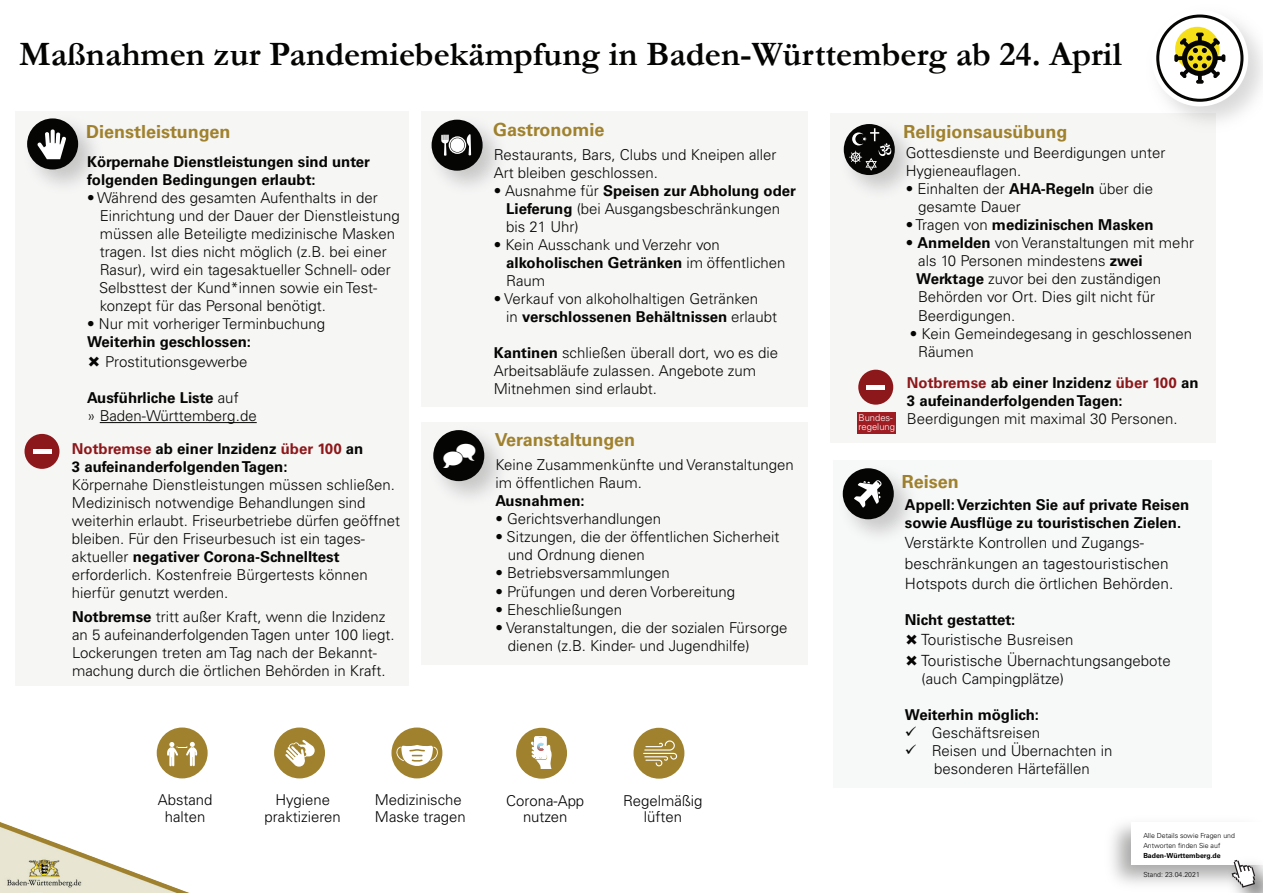
<style>
.page{position:relative;width:1263px;height:893px;background:#fff}
.page>*{position:absolute;margin:0;border:0;box-sizing:border-box;transform-origin:0 0}
.t1{font:700 34.5px "Garamond";color:#040503}
.t2{font:700 18px "Univers LT Pro 65";color:#a0822e}
.t3{font:300 15.45px/20.4px "Univers LT Pro 45";color:#050504}
.t4{font:300 15px/18px "Univers LT Pro 45";color:#050504}
.t5{font:700 15px/18px "Univers LT Pro 65";color:#050504}
.t6{font:300 14.85px/16.2px "Univers LT Pro 45";color:#000001;text-align:center}
.t7{font:300 9.45px/9.1px "Univers LT Pro 45";color:#fff}
.t8{font:300 6.9px/9.9px "Univers LT Pro 45";color:#000001}
.t9{font:700 6.9px "Univers LT Pro 65";color:#000001}
.s1{font-family:"Univers LT Pro 45";font-weight:300}
.s2{font-family:"Univers LT Pro 65";font-weight:700}
.s3{color:#8d181b}
.s4{font-size:15px}
.s5{font-size:15.45px}
</style>
<div class="page">
<div style="left:15px;top:111px;width:394px;height:575px;background:#f6f6f5"></div>
<img style="left:27px;top:121px;width:67px;height:64px">
<div style="left:27px;top:118px;width:51px;height:51px;background:#050504;border-radius:50%"></div>
<svg style="left:37px;top:129px;width:29px;height:30px"></svg>
<div style="left:830px;top:114px;width:385px;height:329px;background:#f6f6f5"></div>
<img style="left:843px;top:124px;width:67px;height:67px">
<div style="left:844px;top:124px;width:51px;height:51px;background:#050504;border-radius:50%"></div>
<svg style="left:849px;top:128px;width:43px;height:43px"></svg>
<div style="left:421px;top:423px;width:386px;height:242px;background:#f6f6f5"></div>
<div style="left:633px;top:728px;width:51px;height:51px;background:#a0822e;border-radius:50%"></div>
<svg style="left:643px;top:740px;width:34px;height:27px"></svg>
<div style="left:516px;top:728px;width:51px;height:51px;background:#a0822e;border-radius:50%"></div>
<svg style="left:531px;top:736px;width:21px;height:33px"></svg>
<div style="left:421px;top:112px;width:386px;height:295px;background:#f6f6f5"></div>
<img style="left:431px;top:119px;width:67px;height:67px">
<div style="left:432px;top:120px;width:51px;height:51px;background:#050504;border-radius:50%"></div>
<svg style="left:441px;top:134px;width:30px;height:22px"></svg>
<div style="left:833px;top:461px;width:379px;height:327px;background:#f7f8f8"></div>
<img style="left:842px;top:469px;width:68px;height:66px">
<div style="left:843px;top:468px;width:51px;height:51px;background:#050504;border-radius:50%"></div>
<svg style="left:854px;top:480px;width:28px;height:28px"></svg>
<div style="left:857px;top:412px;width:39px;height:22px;background:#9e1c22"></div>
<div style="left:858px;top:370px;width:35px;height:35px;background:#8d181b;border-radius:50%"></div>
<div style="left:867px;top:385px;width:18px;height:5px;background:#fff"></div>
<img style="left:1162px;top:20px;width:101px;height:113px">
<svg style="left:1151px;top:10px;width:97px;height:96px"></svg>
<div style="left:1156px;top:15px;width:87px;height:87px;border:3px solid #050504;border-radius:50%"></div>
<div style="left:1175px;top:27px;width:44px;height:44px;background:#f5df19;border-radius:50%"></div>
<svg style="left:1174px;top:33px;width:51px;height:51px"></svg>
<svg style="left:1231px;top:860px;width:24px;height:28px"></svg>
<img style="left:0;top:422px;width:491px;height:471px">
<svg style="left:443px;top:443px;width:32px;height:25px"></svg>
<h1 class="t1" style="left:19px;top:31px;width:1104px">Maßnahmen zur Pandemiebekämpfung in Baden-Württemberg ab 24. April</h1>
<p class="t2" style="left:493px;top:117px;width:113px">Gastronomie</p>
<p class="t4" style="left:494px;top:145px;width:284px">Restaurants, Bars, Clubs und Kneipen aller<br>Art bleiben geschlossen.</p>
<p class="t5" style="left:494px;top:181px;width:304px"><span class="s1">• Ausnahme für</span> Speisen zur Abholung oder</p>
<p class="t4" style="left:506px;top:199px;width:276px"><span class="s2">Lieferung</span> (bei Ausgangsbeschränkungen bis 21 Uhr)</p>
<p class="t4" style="left:494px;top:235px;width:228px">• Kein Ausschank und Verzehr von</p>
<p class="t5" style="left:506px;top:253px;width:281px">alkoholischen Getränken <span class="s1">im öffentlichen</span></p>
<p class="t4" style="left:506px;top:271px;width:41px">Raum</p>
<p class="t4" style="left:494px;top:289px;width:266px">• Verkauf von alkoholhaltigen Getränken</p>
<p class="t5" style="left:506px;top:307px;width:272px"><span class="s1">in</span> verschlossenen Behältnissen <span class="s1">erlaubt</span></p>
<p class="t4" style="left:494px;top:343px;width:286px"><span class="s2">Kantinen</span> schließen überall dort, wo es die<br>Arbeitsabläufe zulassen. Angebote zum<br>Mitnehmen sind erlaubt.</p>
<p class="t2" style="left:86px;top:119px;width:146px">Dienstleistungen</p>
<p class="t2" style="left:904px;top:119px;width:166px">Religionsausübung</p>
<p class="t4" style="left:906px;top:144px;width:261px">Gottesdienste und Beerdigungen unter<br>Hygieneauflagen.</p>
<p class="t4" style="left:918px;top:180px;width:236px;text-indent:-13px">• Einhalten der <span class="s2">AHA-Regeln</span> über die gesamte Dauer</p>
<p class="t5" style="left:906px;top:215px;width:249px"><span class="s1">• Tragen von</span> medizinischen Masken</p>
<p class="t4" style="left:916px;top:234px;width:279px;text-indent:-11px">• <span class="s2">Anmelden</span> von Veranstaltungen mit mehr als 10 Personen mindestens <span class="s2">zwei<br>Werktage</span> zuvor bei den zuständigen<br>Behörden vor Ort. Dies gilt nicht für<br>Beerdigungen.</p>
<p class="t4" style="left:918px;top:324px;width:275px;text-indent:-8px">• Kein Gemeindegesang in geschlossenen<br>Räumen</p>
<p class="t5" style="left:87px;top:152px;width:284px">Körpernahe Dienstleistungen sind unter folgenden Bedingungen erlaubt:</p>
<p class="t4" style="left:99px;top:188px;width:302px;text-indent:-12px">• Während des gesamten Aufenthalts in der Einrichtung und der Dauer der Dienstleistung müssen alle Beteiligte medizinische Masken tragen. Ist dies nicht möglich (z.B. bei einer Rasur), wird ein tagesaktueller Schnell- oder Selbsttest der Kund*innen sowie ein Test&shy;konzept für das Personal benötigt.</p>
<p class="t4" style="left:87px;top:314px;width:239px">• Nur mit vorheriger Terminbuchung</p>
<p class="t5" style="left:87px;top:332px;width:165px">Weiterhin geschlossen:</p>
<p class="t4" style="left:105px;top:352px;width:144px">Prostitutionsgewerbe</p>
<p class="t5" style="left:87px;top:388px;width:153px">Ausführliche Liste <span class="s1">auf</span></p>
<p class="t4" style="left:87px;top:406px;width:171px">» Baden-Württemberg.de</p>
<p class="t5" style="left:72px;top:439px;width:293px"><span class="s3">Notbremse</span> ab einer Inzidenz <span class="s3">über 100</span> an<br>3 aufeinanderfolgenden Tagen:</p>
<p class="t4" style="left:72px;top:475px;width:330px">Körpernahe Dienstleistungen müssen schließen.<br>Medizinisch notwendige Behandlungen sind weiterhin erlaubt. Friseurbetriebe dürfen geöffnet bleiben. Für den Friseurbesuch ist ein tages-</p>
<p class="t5" style="left:72px;top:547px;width:269px"><span class="s1">aktueller</span> negativer Corona-Schnelltest</p>
<p class="t4" style="left:72px;top:565px;width:297px">erforderlich. Kostenfreie Bürgertests können hierfür genutzt werden.</p>
<p class="t4" style="left:72px;top:607px;width:324px"><span class="s2">Notbremse</span> tritt außer Kraft, wenn die Inzidenz an 5 aufeinanderfolgenden Tagen unter 100 liegt.<br>Lockerungen treten am Tag nach der Bekannt&shy;machung durch die örtlichen Behörden in Kraft.</p>
<p class="t5" style="left:907px;top:373px;width:293px"><span class="s3">Notbremse</span> ab einer Inzidenz <span class="s3">über 100</span> an<br>3 aufeinanderfolgenden Tagen:</p>
<p class="t4" style="left:907px;top:409px;width:272px">Beerdigungen mit maximal 30 Personen.</p>
<p class="t7" style="left:858px;top:413px;width:38px">Bundes&shy;regelung</p>
<p class="t2" style="left:495px;top:427px;width:142px">Veranstaltungen</p>
<p class="t4" style="left:495px;top:456px;width:300px">Keine Zusammenkünfte und Veranstaltungen im öffentlichen Raum.</p>
<p class="t5" style="left:495px;top:491px;width:91px">Ausnahmen:</p>
<p class="t4" style="left:495px;top:510px;width:167px">• Gerichtsverhandlungen</p>
<p class="t4" style="left:508px;top:528px;width:273px;text-indent:-13px">• Sitzungen, die der öffentlichen Sicherheit und Ordnung dienen</p>
<p class="t4" style="left:495px;top:564px;width:176px">• Betriebsversammlungen</p>
<p class="t4" style="left:495px;top:582px;width:241px">• Prüfungen und deren Vorbereitung</p>
<p class="t4" style="left:495px;top:600px;width:128px">• Eheschließungen</p>
<p class="t4" style="left:508px;top:618px;width:281px;text-indent:-13px">• Veranstaltungen, die der sozialen Fürsorge dienen (z.B. Kinder- und Jugendhilfe)</p>
<p class="t2" style="left:902px;top:469px;width:59px">Reisen</p>
<p class="t5" style="left:905px;top:495px;width:286px">Appell: Verzichten Sie auf private Reisen sowie Ausflüge zu touristischen Zielen.</p>
<p class="t3" style="left:905px;top:532px;width:270px">Verstärkte Kontrollen und Zugangs&shy;beschränkungen an tagestouristischen<br>Hotspots durch die örtlichen Behörden.</p>
<p class="t5" style="left:905px;top:610px;width:112px">Nicht gestattet:</p>
<p class="t3" style="left:921px;top:629px;width:154px">Touristische <span class="s4">Busreisen</span></p>
<p class="t4" style="left:921px;top:651px;width:251px"><span class="s5">Touristische</span> Übernachtungsangebote (auch Campingplätze)</p>
<p class="t5" style="left:905px;top:705px;width:136px">Weiterhin möglich:</p>
<p class="t4" style="left:905px;top:723px;width:137px">✓ Geschäftsreisen</p>
<p class="t4" style="left:905px;top:741px;width:209px;text-align:center">✓ Reisen und Übernachten in besonderen Härtefällen</p>
<p class="t6" style="left:158px;top:792px;width:56px">Abstand halten</p>
<p class="t6" style="left:265px;top:792px;width:78px">Hygiene praktizieren</p>
<p class="t6" style="left:375px;top:792px;width:93px;text-align:left">Medizinische<br>Maske tragen</p>
<p class="t6" style="left:506px;top:792px;width:79px">Corona-App nutzen</p>
<p class="t6" style="left:623px;top:792px;width:81px">Regelmäßig lüften</p>
<p class="t8" style="left:1143px;top:830px;width:93px">Alle Details sowie Fragen und<br>Antworten finden Sie auf</p>
<p class="t9" style="left:1143px;top:850px;width:79px">Baden-Württemberg.de</p>
<p class="t8" style="left:1143px;top:869px;width:58px">Stand: 23.04.2021</p>
</div>
